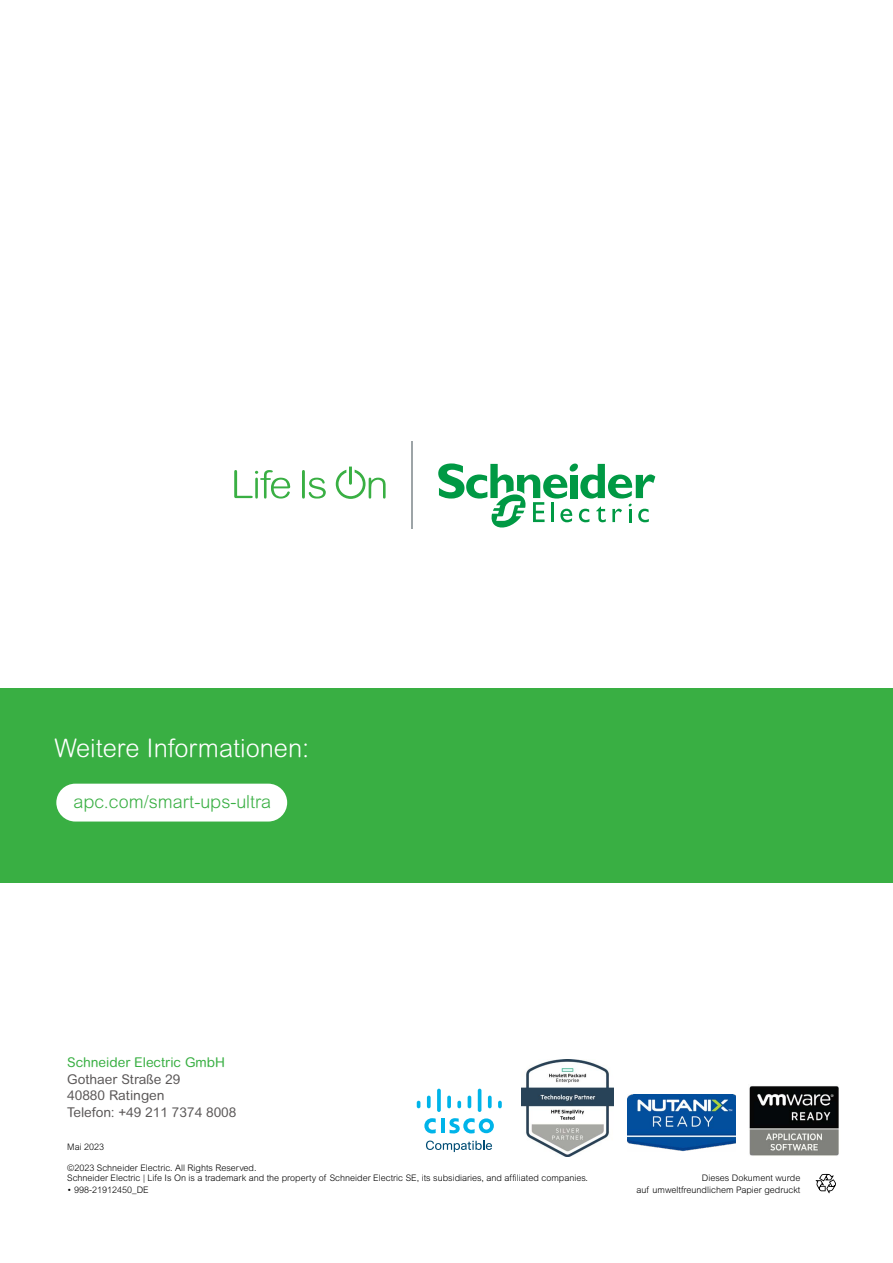
<style>
.page{position:relative;width:893px;height:1263px;background:#fff}
.page>*{position:absolute;margin:0;border:0;box-sizing:border-box;transform-origin:0 0}
.t1{font:300 25.5px "Arial Rounded MT Pro";color:#fff}
.t2{font:300 18px "Arial Rounded MT Pro";color:#39af43}
.t3{font:13.5px/16.5px "Arial Rounded MT Pro";color:#5a5757}
.t4{font:13.5px "Arial Rounded MT Pro";color:#39af43}
.t5{font:300 9px/10.5px "Arial MT Std";color:#000}
.t6{font:300 9px "Arial MT Pro";color:#000}
</style>
<div class="page">
<div style="left:0;top:688px;width:893px;height:195px;background:#39af43"></div>
<svg style="left:815px;top:1174px;width:21px;height:19px"></svg>
<svg style="left:234px;top:470px;width:56px;height:29px"></svg>
<svg style="left:302px;top:470px;width:24px;height:29px"></svg>
<svg style="left:336px;top:467px;width:50px;height:32px"></svg>
<svg style="left:438px;top:463px;width:217px;height:65px"></svg>
<hr style="left:411px;top:441px;width:2px;height:87px;background:#9da4a7">
<div style="left:56px;top:784px;width:231px;height:37px;background:#fff;border-radius:19px"></div>
<img style="left:627px;top:1094px;width:109px;height:57px">
<img style="left:749px;top:1086px;width:90px;height:70px">
<img style="left:521px;top:1059px;width:93px;height:98px">
<hr style="left:441px;top:1118px;width:3px;height:15px;background:#00b4e9">
<svg style="left:424px;top:1118px;width:12px;height:15px"></svg>
<svg style="left:449px;top:1118px;width:45px;height:15px"></svg>
<svg style="left:417px;top:1101px;width:3px;height:7px"></svg>
<svg style="left:427px;top:1095px;width:4px;height:13px"></svg>
<svg style="left:437px;top:1089px;width:4px;height:23px"></svg>
<svg style="left:447px;top:1095px;width:4px;height:13px"></svg>
<svg style="left:457px;top:1101px;width:4px;height:7px"></svg>
<svg style="left:468px;top:1095px;width:3px;height:13px"></svg>
<hr style="left:478px;top:1089px;width:3px;height:23px;background:#00b4e9;border-radius:2px">
<svg style="left:488px;top:1095px;width:4px;height:13px"></svg>
<svg style="left:498px;top:1101px;width:4px;height:7px"></svg>
<svg style="left:426px;top:1140px;width:66px;height:12px"></svg>
<h1 class="t1" style="left:54px;top:733px;width:256px">Weitere Informationen:</h1>
<h2 class="t2" style="left:73px;top:791px;width:199px">apc.com/smart-ups-ultra</h2>
<h3 class="t4" style="left:67px;top:1055px;width:159px">Schneider Electric GmbH</h3>
<h3 class="t3" style="left:67px;top:1071px;width:171px">Gothaer Straße 29<br>40880 Ratingen<br>Telefon: +49 211 7374 8008</h3>
<p class="t6" style="left:67px;top:1141px;width:39px">Mai 2023</p>
<p class="t5" style="left:67px;top:1162px;width:522px">©2023 Schneider Electric. All Rights Reserved.<br>Schneider Electric | Life Is On is a trademark and the property of Schneider Electric SE, its subsidiaries, and affiliated companies.</p>
<p class="t6" style="left:67px;top:1184px;width:83px">• 998-21912450_DE</p>
<p class="t5" style="left:636px;top:1171px;width:165px;line-height:12px;text-align:right">Dieses Dokument wurde<br>auf umweltfreundlichem Papier gedruckt</p>
</div>
